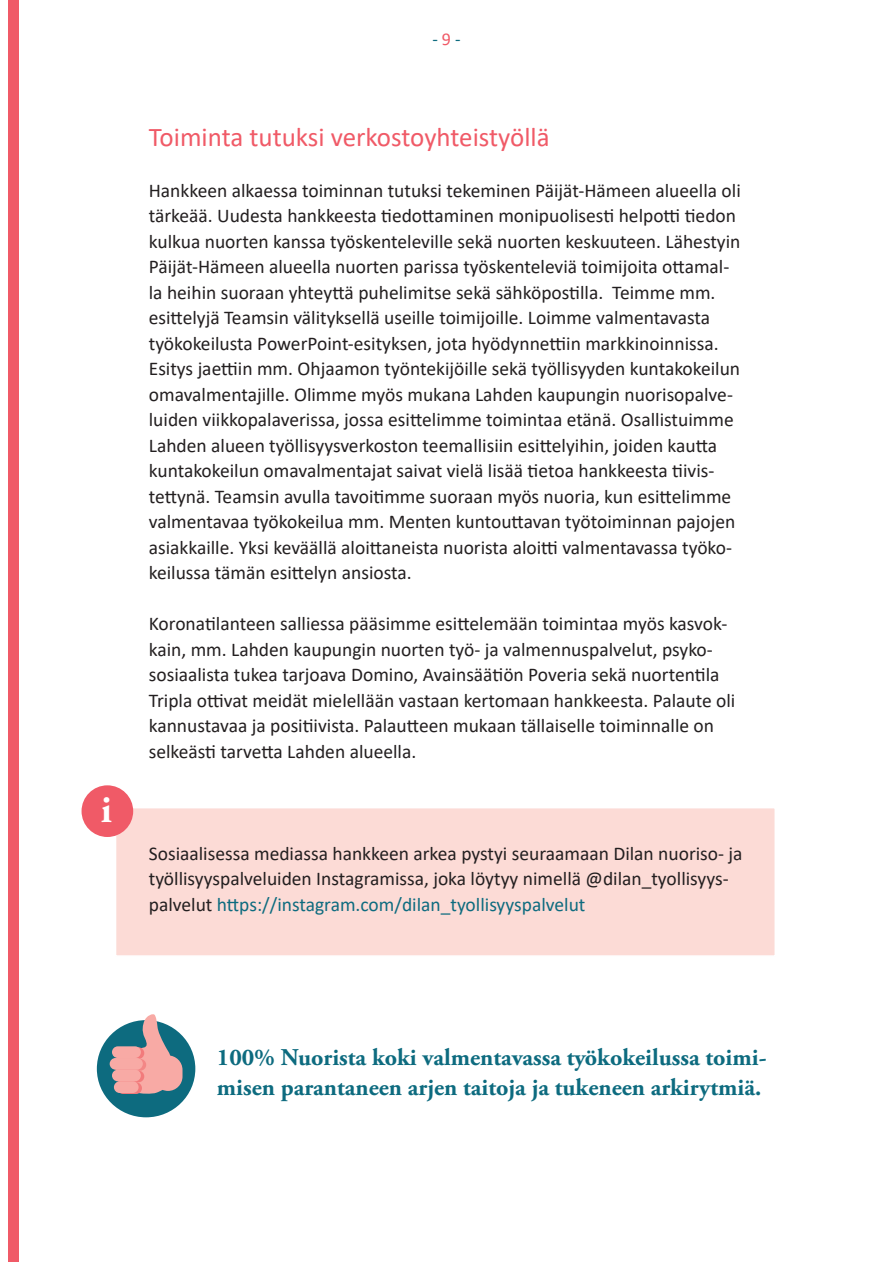
<style>
.page{position:relative;width:893px;height:1263px;background:#fff}
.page>*{position:absolute;margin:0;border:0;box-sizing:border-box;transform-origin:0 0}
.t1{font:700 39px "Adobe Garamond Pro";color:#fff}
.t2{font:27px "Calibri";color:#f05a67}
.t3{font:700 24px/30px "Adobe Garamond Pro";color:#0d6b7f}
.t4{font:19.5px/25.5px "Calibri";color:#231f20}
.t5{font:18px "Calibri";color:#0d6b7f}
.s1{color:#f05a67}
.s2{color:#0d6b7f}
</style>
<div class="page">
<div style="left:8px;top:1px;width:11px;height:1261px;background:#f05a67"></div>
<div style="left:115px;top:807px;width:661px;height:150px;background:#fcdbd6;border:2px solid #fff"></div>
<div style="left:82px;top:785px;width:51px;height:52px;background:#f05a67;border-radius:50%"></div>
<div style="left:97px;top:1020px;width:98px;height:97px;background:#0d6b7f;border-radius:50%"></div>
<svg style="left:123px;top:1014px;width:49px;height:80px"></svg>
<div style="left:115px;top:1047px;width:29px;height:12px;background:#f27b7c;border-radius:6px"></div>
<div style="left:113px;top:1059px;width:33px;height:12px;background:#f38786;border-radius:6px"></div>
<div style="left:115px;top:1071px;width:29px;height:11px;background:#f27b7c;border-radius:6px"></div>
<div style="left:117px;top:1082px;width:25px;height:12px;background:#f27b7c;border-radius:6px"></div>
<div style="left:112px;top:1046px;width:29px;height:12px;background:#f8aaa5;border-radius:6px"></div>
<div style="left:110px;top:1058px;width:33px;height:12px;background:#f8aaa5;border-radius:6px"></div>
<div style="left:112px;top:1070px;width:29px;height:11px;background:#f8aaa5;border-radius:6px"></div>
<div style="left:114px;top:1081px;width:25px;height:12px;background:#f8aaa5;border-radius:6px"></div>
<div style="left:154px;top:1055px;width:29px;height:36px;background:#f8aaa5;border-radius:14px"></div>
<h1 class="t1" style="left:101px;top:787px;width:13px">i</h1>
<p class="t5" style="left:432px;top:27px;width:30px">- <span class="s1">9</span>-</p>
<h2 class="t2" style="left:149px;top:118px;width:402px">Toiminta tutuksi verkostoyhteistyöllä</h2>
<p class="t4" style="left:149px;top:177px;width:593px">Hankkeen alkaessa toiminnan tutuksi tekeminen Päijät-Hämeen alueella oli tärkeää. Uudesta hankkeesta tiedottaminen monipuolisesti helpotti tiedon kulkua nuorten kanssa työskenteleville sekä nuorten keskuuteen. Lähestyin Päijät-Hämeen alueella nuorten parissa työskenteleviä toimijoita ottamal&shy;la heihin suoraan yhteyttä puhelimitse sekä sähköpostilla. Teimme mm. esittelyjä Teamsin välityksellä useille toimijoille. Loimme valmentavasta työkokeilusta PowerPoint-esityksen, jota hyödynnettiin markkinoinnissa.<br>Esitys jaettiin mm. Ohjaamon työntekijöille sekä työllisyyden kuntakokeilun omavalmentajille. Olimme myös mukana Lahden kaupungin nuorisopalve&shy;luiden viikkopalaverissa, jossa esittelimme toimintaa etänä. Osallistuimme Lahden alueen työllisyysverkoston teemallisiin esittelyihin, joiden kautta kuntakokeilun omavalmentajat saivat vielä lisää tietoa hankkeesta tiivis&shy;tettynä. Teamsin avulla tavoitimme suoraan myös nuoria, kun esittelimme valmentavaa työkokeilua mm. Menten kuntouttavan työtoiminnan pajojen asiakkaille. Yksi keväällä aloittaneista nuorista aloitti valmentavassa työko&shy;keilussa tämän esittelyn ansiosta.</p>
<p class="t4" style="left:149px;top:611px;width:588px">Koronatilanteen salliessa pääsimme esittelemään toimintaa myös kasvok&shy;kain, mm. Lahden kaupungin nuorten työ- ja valmennuspalvelut, psyko&shy;sosiaalista tukea tarjoava Domino, Avainsäätiön Poveria sekä nuortentila Tripla ottivat meidät mielellään vastaan kertomaan hankkeesta. Palaute oli kannustavaa ja positiivista. Palautteen mukaan tällaiselle toiminnalle on selkeästi tarvetta Lahden alueella.</p>
<p class="t4" style="left:149px;top:840px;width:595px">Sosiaalisessa mediassa hankkeen arkea pystyi seuraamaan Dilan nuoriso- ja työllisyyspalveluiden Instagramissa, joka löytyy nimellä @dilan_tyollisyys&shy;palvelut <span class="s2">https://instagram.com/dilan_tyollisyyspalvelut</span></p>
<p class="t3" style="left:217px;top:1042px;width:551px">100% Nuorista koki valmentavassa työkokeilussa toimi&shy;misen parantaneen arjen taitoja ja tukeneen arkirytmiä.</p>
</div>
